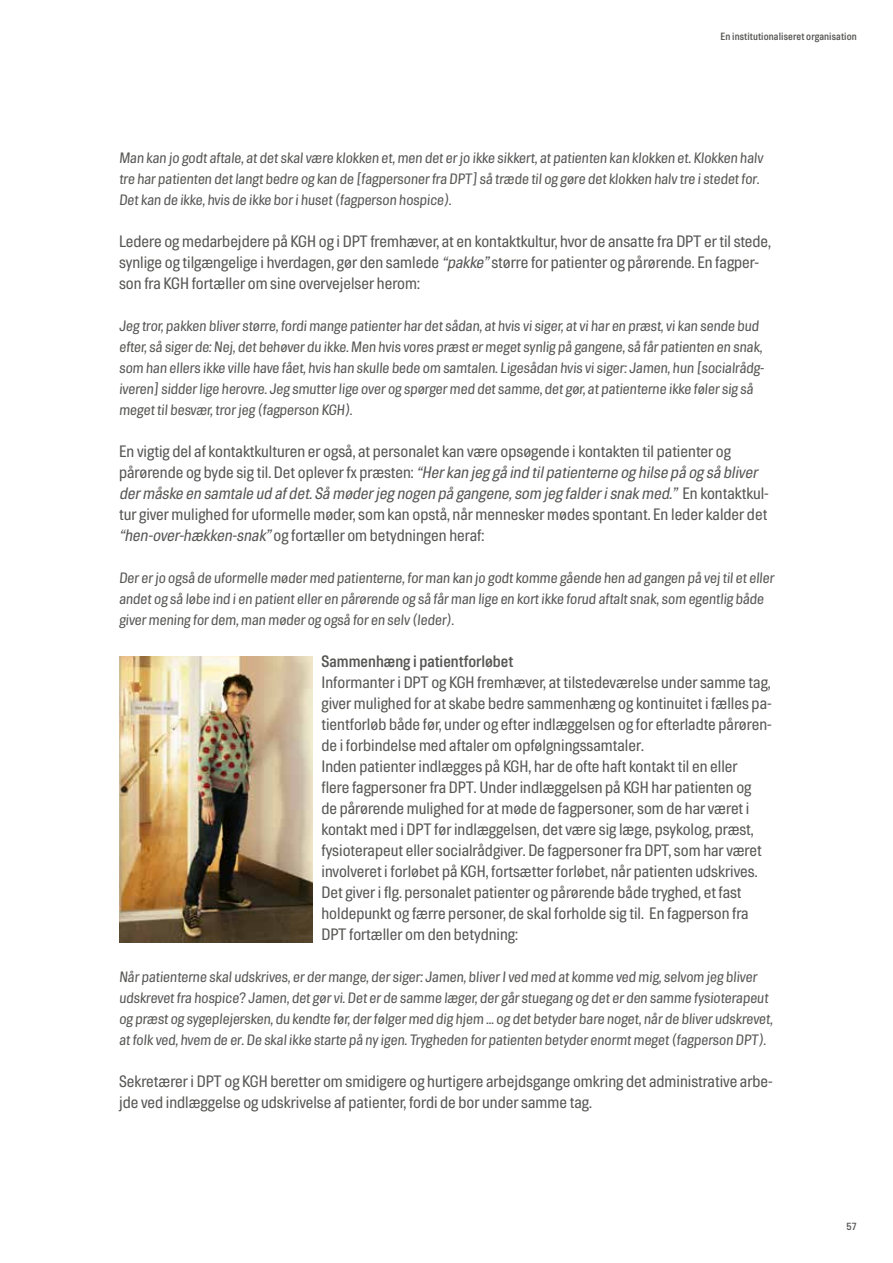
<style>
.page{position:relative;width:893px;height:1263px;background:#fff}
.page>*{position:absolute;margin:0;border:0;box-sizing:border-box;transform-origin:0 0}
.t1{font:16.5px/21px "Hill";color:#575756}
.t2{font:600 16.5px "Hill";color:#575756}
.t3{font:15px/21px "Hill";color:#575756}
.t4{font:600 10.5px "Hill";letter-spacing:.01em;color:#575756}
.s1{font-style:italic}
</style>
<div class="page">
<img style="left:119px;top:656px;width:194px;height:287px">
<p class="t4" style="left:720px;top:31px;width:138px">En institutionaliseret organisation</p>
<p class="t3" style="left:119px;top:147px;width:647px">Man kan jo godt aftale, at det skal være klokken et, men det er jo ikke sikkert, at patienten kan klokken et. Klokken halv tre har patienten det langt bedre og kan de [fagpersoner fra DPT] så træde til og gøre det klokken halv tre i stedet for.<br>Det kan de ikke, hvis de ikke bor i huset (fagperson hospice).</p>
<p class="t1" style="left:119px;top:231px;width:653px">Ledere og medarbejdere på KGH og i DPT fremhæver, at en kontaktkultur, hvor de ansatte fra DPT er til stede, synlige og tilgængelige i hverdagen, gør den samlede <span class="s1">“pakke”</span>større for patienter og pårørende. En fagper&shy;son fra KGH fortæller om sine overvejelser herom:</p>
<p class="t3" style="left:119px;top:315px;width:648px">Jeg tror, pakken bliver større, fordi mange patienter har det sådan, at hvis vi siger, at vi har en præst, vi kan sende bud efter, så siger de: Nej, det behøver du ikke. Men hvis vores præst er meget synlig på gangene, så får patienten en snak, som han ellers ikke ville have fået, hvis han skulle bede om samtalen. Ligesådan hvis vi siger: Jamen, hun [socialrådg&shy;iveren] sidder lige herovre. Jeg smutter lige over og spørger med det samme, det gør, at patienterne ikke føler sig så meget til besvær, tror jeg (fagperson KGH).</p>
<p class="t1" style="left:119px;top:441px;width:651px">En vigtig del af kontaktkulturen er også, at personalet kan være opsøgende i kontakten til patienter og pårørende og byde sig til. Det oplever fx præsten: <span class="s1">“Herkan jeg gå ind tilpatienterne og hilse på og så bliver dermåske en samtale ud afdet.Så møderjeg nogen på gangene,som jeg falderisnak med.”</span> E n ko n t a kt ku l - tur giver mulighed for uformelle møder, som kan opstå, når mennesker mødes spontant. En leder kalder det <span class="s1">“hen-over-hækken-snak”</span>og fortæller om betydningen heraf:</p>
<p class="t3" style="left:119px;top:567px;width:658px">Der er jo også de uformelle møder med patienterne, for man kan jo godt komme gående hen ad gangen på vej til et eller andet og så løbe ind i en patient eller en pårørende og så får man lige en kort ikke forud aftalt snak, som egentlig både giver mening for dem, man møder og også for en selv (leder).</p>
<p class="t2" style="left:321px;top:652px;width:193px">Sammenhæng i patientforløbet</p>
<p class="t1" style="left:321px;top:672px;width:452px">Informanter i DPT og KGH fremhæver, at tilstedeværelse under samme tag, giver mulighed for at skabe bedre sammenhæng og kontinuitet i fælles pa&shy;tientforløb både før, under og efter indlæggelsen og for efterladte pårøren&shy;de i forbindelse med aftaler om opfølgningssamtaler.<br>Inden patienter indlægges på KGH, har de ofte haft kontakt til en eller<br>flere fagpersoner fra DPT. Under indlæggelsen på KGH har patienten og<br>de pårørende mulighed for at møde de fagpersoner, som de har været i kontakt med i DPT før indlæggelsen, det være sig læge, psykolog, præst, fysioterapeut eller socialrådgiver. De fagpersoner fra DPT, som har været involveret i forløbet på KGH, fortsætter forløbet, når patienten udskrives.<br>Det giver i flg. personalet patienter og pårørende både tryghed, et fast holdepunkt og færre personer, de skal forholde sig til. En fagperson fra DPT fortæller om den betydning:</p>
<p class="t3" style="left:119px;top:966px;width:656px">Når patienterne skal udskrives, er der mange, der siger: Jamen, bliver I ved med at komme ved mig, selvom jeg bliver udskrevet fra hospice? Jamen, det gør vi. Det er de samme læger, der går stuegang og det er den samme fysioterapeut og præst og sygeplejersken, du kendte før, der følger med dig hjem … og det betyder bare noget, når de bliver udskrevet, at folk ved, hvem de er. De skal ikke starte på ny igen. Trygheden for patienten betyder enormt meget (fagperson DPT).</p>
<p class="t1" style="left:119px;top:1071px;width:655px">Sekretærer i DPT og KGH beretter om smidigere og hurtigere arbejdsgange omkring det administrative arbe&shy;jde ved indlæggelse og udskrivelse af patienter, fordi de bor under samme tag.</p>
<p class="t4" style="left:847px;top:1220px;width:12px">57</p>
</div>
